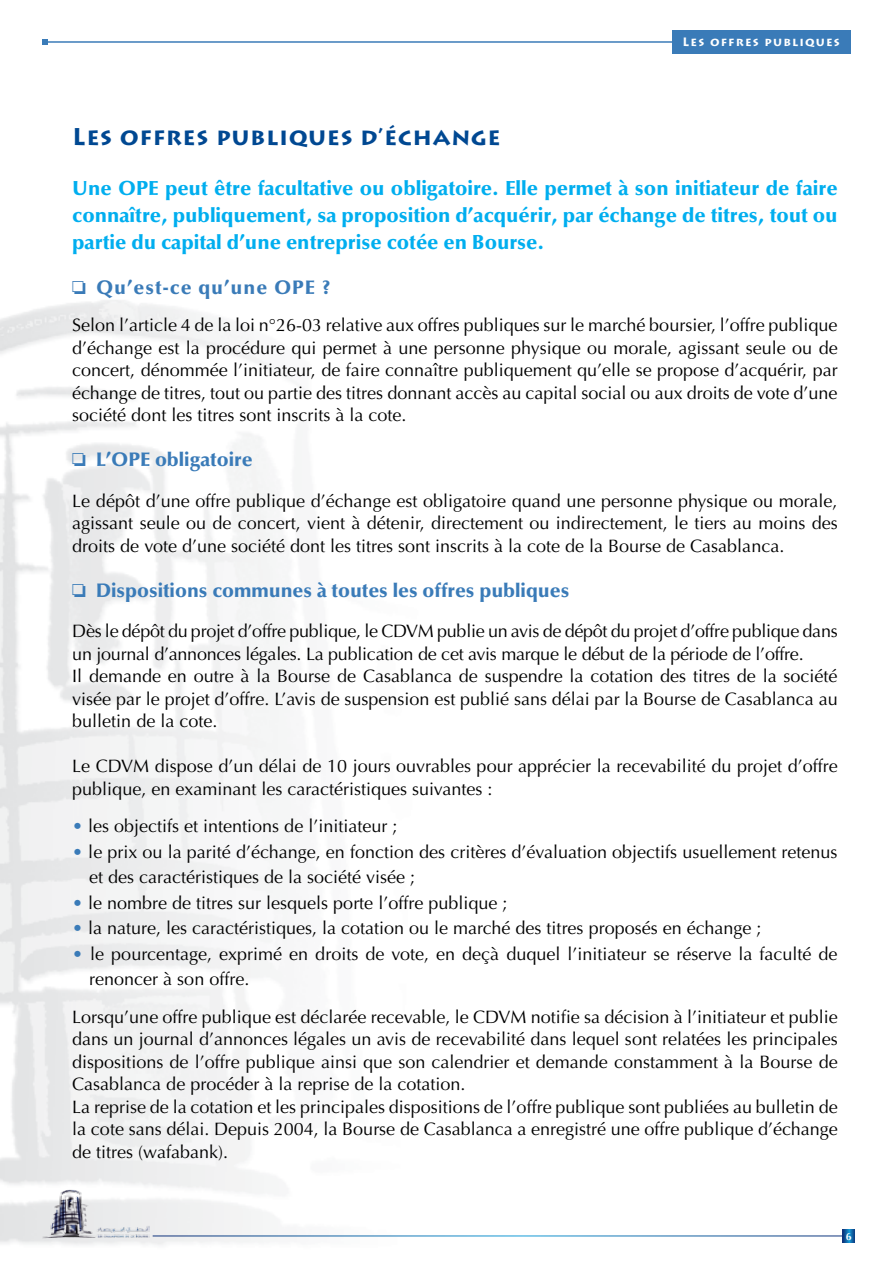
<style>
.page{position:relative;width:893px;height:1263px;background:#fff}
.page>*{position:absolute;margin:0;border:0;box-sizing:border-box;transform-origin:0 0}
.t1{font:700 24px "Lithos Pro";letter-spacing:.025em;color:#004892}
.t2{font:900 20.25px/27px "Optima";color:#00aeef;text-align:justify}
.t3{font:900 19.5px "Optima";color:#3a7bb8}
.t4{font:900 19.5px "Optima";letter-spacing:.05em;color:#3a7bb8}
.t5{font:18px/22.5px "Optima";color:#000}
.t6{font:700 12px "Lithos Pro";letter-spacing:.1em;color:#fff}
.t7{font:700 10.5px "Optima";color:#fff}
.s1{color:#3a7bb8}
</style>
<div class="page">
<img style="left:0;top:30px;width:855px;height:1215px">
<img style="left:41px;top:1188px;width:108px;height:50px">
<hr style="left:153px;top:1235px;width:696px;height:1px;background:#fff">
<svg style="left:842px;top:1229px;width:13px;height:13px"></svg>
<hr style="left:43px;top:41px;width:807px;height:2px;background:#3a7bb8">
<div style="left:672px;top:30px;width:178px;height:24px;background:#3a7bb8"></div>
<svg style="left:43px;top:39px;width:5px;height:6px"></svg>
<svg style="left:73px;top:280px;width:13px;height:14px"></svg>
<svg style="left:73px;top:453px;width:13px;height:13px"></svg>
<svg style="left:73px;top:583px;width:13px;height:14px"></svg>
<p class="t6" style="left:683px;top:35px;width:159px">Les offres publiques</p>
<h1 class="t1" style="left:72px;top:122px;width:430px">Les offres publiques d’échange</h1>
<p class="t2" style="left:72px;top:174px;width:767px">Une OPE peut être facultative ou obligatoire. Elle permet à son initiateur de faire connaître, publiquement, sa proposition d’acquérir, par échange de titres, tout ou partie du capital d’une entreprise cotée en Bourse.</p>
<p class="t4" style="left:96px;top:275px;width:236px">Qu’est-ce qu’une OPE ?</p>
<p class="t5" style="left:72px;top:314px;width:767px;text-align:justify">Selon l’article 4 de la loi n°26-03 relative aux offres publiques sur le marché boursier, l’offre publique d’échange est la procédure qui permet à une personne physique ou morale, agissant seule ou de concert, dénommée l’initiateur, de faire connaître publiquement qu’elle se propose d’acquérir, par échange de titres, tout ou partie des titres donnant accès au capital social ou aux droits de vote d’une société dont les titres sont inscrits à la cote.</p>
<p class="t3" style="left:96px;top:448px;width:158px">L’OPE obligatoire</p>
<p class="t5" style="left:72px;top:489px;width:767px;text-align:justify">Le dépôt d’une offre publique d’échange est obligatoire quand une personne physique ou morale, agissant seule ou de concert, vient à détenir, directement ou indirectement, le tiers au moins des droits de vote d’une société dont les titres sont inscrits à la cote de la Bourse de Casablanca.</p>
<p class="t3" style="left:96px;top:578px;width:475px">Dispositions communes à toutes les offres publiques</p>
<p class="t5" style="left:72px;top:620px;width:767px">Dès le dépôt du projet d’offre publique, le CDVM publie un avis de dépôt du projet d’offre publique dans un journal d’annonces légales. La publication de cet avis marque le début de la période de l’offre.<br>Il demande en outre à la Bourse de Casablanca de suspendre la cotation des titres de la société visée par le projet d’offre. L’avis de suspension est publié sans délai par la Bourse de Casablanca au bulletin de la cote.</p>
<p class="t5" style="left:72px;top:755px;width:767px">Le CDVM dispose d’un délai de 10 jours ouvrables pour apprécier la recevabilité du projet d’offre publique, en examinant les caractéristiques suivantes :</p>
<p class="t5" style="left:72px;top:815px;width:327px"><span class="s1">•</span> les objectifs et intentions de l’initiateur ;</p>
<p class="t5" style="left:89px;top:839px;width:750px;line-height:25.5px;text-indent:-17px"><span class="s1">•</span> le prix ou la parité d’échange, en fonction des critères d’évaluation objectifs usuellement retenus et des caractéristiques de la société visée ;</p>
<p class="t5" style="left:72px;top:891px;width:437px"><span class="s1">•</span> le nombre de titres sur lesquels porte l’offre publique ;</p>
<p class="t5" style="left:72px;top:917px;width:691px"><span class="s1">•</span> la nature, les caractéristiques, la cotation ou le marché des titres proposés en échange ;</p>
<p class="t5" style="left:89px;top:941px;width:750px;line-height:25.5px;text-indent:-17px"><span class="s1">•</span> le pourcentage, exprimé en droits de vote, en deçà duquel l’initiateur se réserve la faculté de renoncer à son offre.</p>
<p class="t5" style="left:72px;top:1005px;width:767px">Lorsqu’une offre publique est déclarée recevable, le CDVM notifie sa décision à l’initiateur et publie dans un journal d’annonces légales un avis de recevabilité dans lequel sont relatées les principales dispositions de l’offre publique ainsi que son calendrier et demande constamment à la Bourse de Casablanca de procéder à la reprise de la cotation.<br>La reprise de la cotation et les principales dispositions de l’offre publique sont publiées au bulletin de la cote sans délai. Depuis 2004, la Bourse de Casablanca a enregistré une offre publique d’échange de titres (wafabank).</p>
<p class="t7" style="left:846px;top:1230px;width:7px">6</p>
</div>
